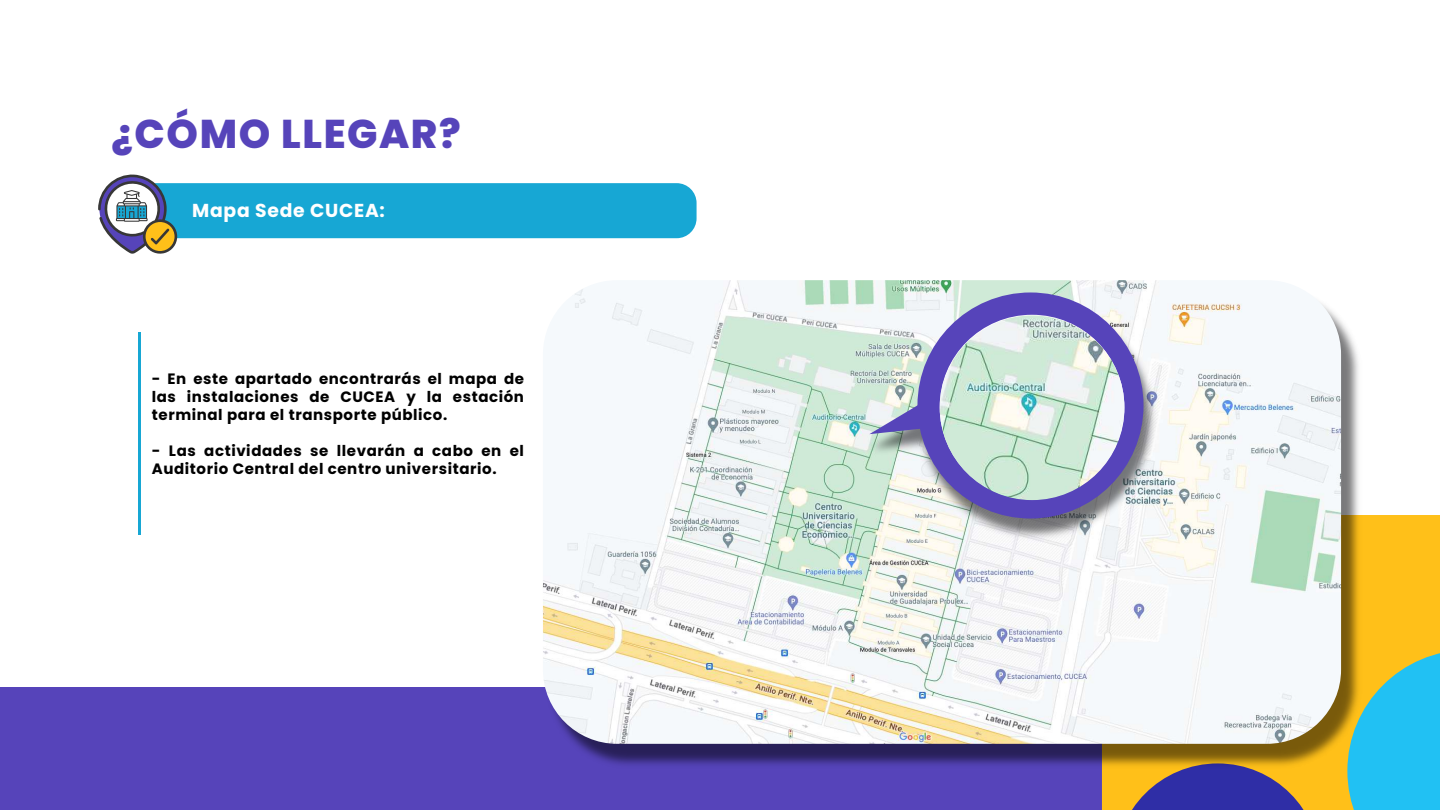
<style>
.page{position:relative;width:1440px;height:810px;background:#fff}
.page>*{position:absolute;margin:0;border:0;box-sizing:border-box;transform-origin:0 0}
.t1{font:800 40.12px "Poppins";letter-spacing:.04em;color:#5644ba}
.t2{font:700 18.75px "Poppins";letter-spacing:.04em;color:#fff}
.t3{font:700 15px/18px "Poppins";letter-spacing:.04em;color:#000;text-align:justify}
</style>
<div class="page">
<hr style="left:139px;top:332px;width:2px;height:203px;background:#17a7d4">
<div style="left:114px;top:183px;width:583px;height:55px;background:#17a7d4;border-radius:20px"></div>
<div style="left:0;top:687px;width:1440px;height:123px;background:#5644ba"></div>
<div style="left:1102px;top:515px;width:338px;height:295px;background:#ffc019"></div>
<svg style="left:1347px;top:650px;width:93px;height:160px;background:#42c0d2"></svg>
<svg style="left:1115px;top:772px;width:205px;height:38px;background:#755f76"></svg>
<img style="left:576px;top:321px;width:789px;height:451px">
<img style="left:543px;top:280px;width:798px;height:464px">
<img style="left:863px;top:295px;width:297px;height:249px">
<svg style="left:869px;top:398px;width:52px;height:36px"></svg>
<div style="left:917px;top:292px;width:227px;height:227px;background:#5644ba;border-radius:50%"></div>
<img style="left:940px;top:315px;width:184px;height:185px;border-radius:92px">
<svg style="left:98px;top:174px;width:79px;height:80px"></svg>
<h1 class="t1" style="left:112px;top:111px;width:351px">¿CÓMO LLEGAR?</h1>
<p class="t2" style="left:192px;top:199px;width:194px">Mapa Sede CUCEA:</p>
<p class="t3" style="left:152px;top:370px;width:374px">- En este apartado encontrarás el mapa de las instalaciones de CUCEA y la estación terminal para el transporte público.</p>
<p class="t3" style="left:152px;top:442px;width:374px">- Las actividades se llevarán a cabo en el<br>Auditorio Central del centro universitario.</p>
</div>
